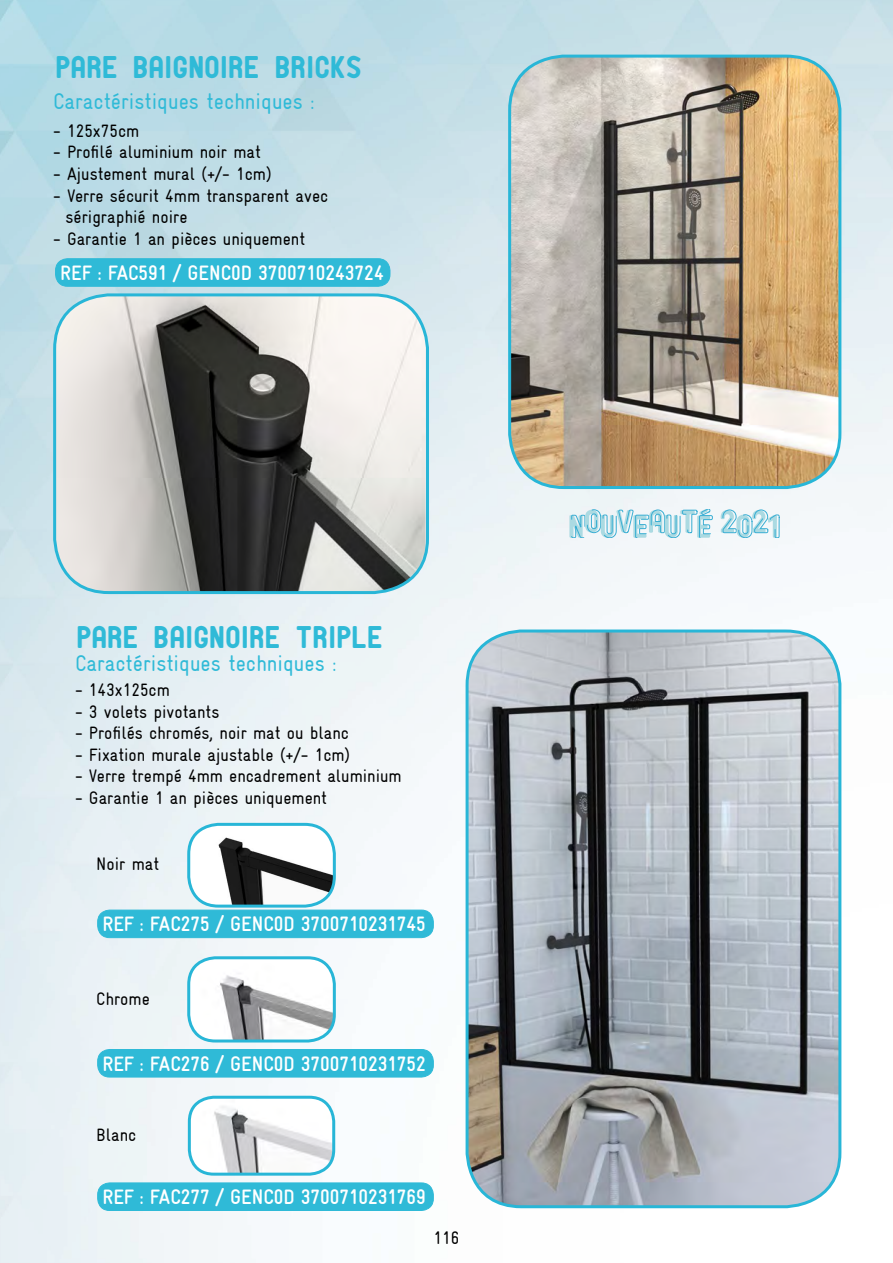
<style>
.page{position:relative;width:893px;height:1263px;background:#fff}
.page>*{position:absolute;margin:0;border:0;box-sizing:border-box;transform-origin:0 0}
.t1{font:30px "PTF NORDIC Round";color:#2fbad7}
.t2{font:22.5px "Gravur Condensed";color:#2fbad7}
.t3{font:700 21px "Gravur Condensed";color:#fff}
.t4{font:18px/21.6px "Gravur Condensed";color:#000}
</style>
<div class="page">
<img style="left:0;top:0;width:893px;height:1263px">
<img style="left:467px;top:631px;width:373px;height:576px">
<div style="left:466px;top:629px;width:375px;height:579px;border:3px solid #28b6d7;border-radius:54px"></div>
<div style="left:98px;top:910px;width:335px;height:28px;background:#2fbad7;border-radius:12px"></div>
<div style="left:97px;top:910px;width:337px;height:28px;border:1px solid #2fbad7;border-radius:12px"></div>
<img style="left:189px;top:824px;width:145px;height:82px">
<div style="left:187px;top:823px;width:149px;height:84px;border:3px solid #28b6d7;border-radius:30px"></div>
<div style="left:98px;top:1049px;width:335px;height:28px;background:#2fbad7;border-radius:12px"></div>
<div style="left:97px;top:1049px;width:337px;height:28px;border:1px solid #2fbad7;border-radius:12px"></div>
<img style="left:189px;top:958px;width:145px;height:83px">
<div style="left:187px;top:956px;width:149px;height:86px;border:3px solid #28b6d7;border-radius:27px"></div>
<div style="left:98px;top:1183px;width:335px;height:27px;background:#2fbad7;border-radius:12px"></div>
<div style="left:97px;top:1182px;width:337px;height:29px;border:1px solid #2fbad7;border-radius:12px"></div>
<img style="left:189px;top:1097px;width:145px;height:77px">
<div style="left:188px;top:1096px;width:147px;height:79px;border:3px solid #28b6d7;border-radius:24px"></div>
<img style="left:510px;top:56px;width:330px;height:431px">
<div style="left:508px;top:55px;width:333px;height:434px;border:3px solid #28b6d7;border-radius:54px"></div>
<img style="left:55px;top:295px;width:371px;height:298px">
<div style="left:53px;top:293px;width:376px;height:301px;border:3px solid #28b6d7;border-radius:54px"></div>
<div style="left:56px;top:259px;width:334px;height:27px;background:#2fbad7;border-radius:12px"></div>
<div style="left:55px;top:258px;width:335px;height:29px;border:1px solid #2fbad7;border-radius:12px"></div>
<svg style="left:569px;top:509px;width:144px;height:28px"></svg>
<svg style="left:721px;top:509px;width:59px;height:28px"></svg>
<h1 class="t1" style="left:56px;top:54px;width:308px">PARE BAIGNOIRE BRICKS</h1>
<p class="t2" style="left:53px;top:89px;width:263px">Caractéristiques techniques :</p>
<p class="t4" style="left:53px;top:120px;width:88px">- 125x75cm</p>
<p class="t4" style="left:53px;top:141px;width:209px">- Profilé aluminium noir mat</p>
<p class="t4" style="left:53px;top:163px;width:220px">- Ajustement mural (+/- 1cm)</p>
<p class="t4" style="left:66px;top:185px;width:264px;text-indent:-12px">- Verre sécurit 4mm transparent avec sérigraphié noire</p>
<p class="t4" style="left:53px;top:228px;width:254px">- Garantie 1 an pièces uniquement</p>
<p class="t3" style="left:60px;top:261px;width:325px">REF : FAC591 / GENC0D 3700710243724</p>
<h1 class="t1" style="left:77px;top:624px;width:308px">PARE BAIGNOIRE TRIPLE</h1>
<p class="t2" style="left:75px;top:651px;width:263px">Caractéristiques techniques :</p>
<p class="t4" style="left:75px;top:679px;width:96px">- 143x125cm</p>
<p class="t4" style="left:75px;top:700px;width:146px">- 3 volets pivotants</p>
<p class="t4" style="left:75px;top:722px;width:275px">- Profilés chromés, noir mat ou blanc</p>
<p class="t4" style="left:75px;top:744px;width:277px">- Fixation murale ajustable (+/- 1cm)</p>
<p class="t4" style="left:75px;top:765px;width:328px">- Verre trempé 4mm encadrement aluminium</p>
<p class="t4" style="left:75px;top:787px;width:254px">- Garantie 1 an pièces uniquement</p>
<p class="t4" style="left:96px;top:853px;width:64px">Noir mat</p>
<p class="t3" style="left:102px;top:912px;width:325px">REF : FAC275 / GENC0D 3700710231745</p>
<p class="t4" style="left:96px;top:988px;width:55px">Chrome</p>
<p class="t3" style="left:102px;top:1052px;width:325px">REF : FAC276 / GENC0D 3700710231752</p>
<p class="t4" style="left:96px;top:1123px;width:41px">Blanc</p>
<p class="t3" style="left:102px;top:1185px;width:325px">REF : FAC277 / GENC0D 3700710231769</p>
<p class="t4" style="left:433px;top:1227px;width:27px">116</p>
</div>
